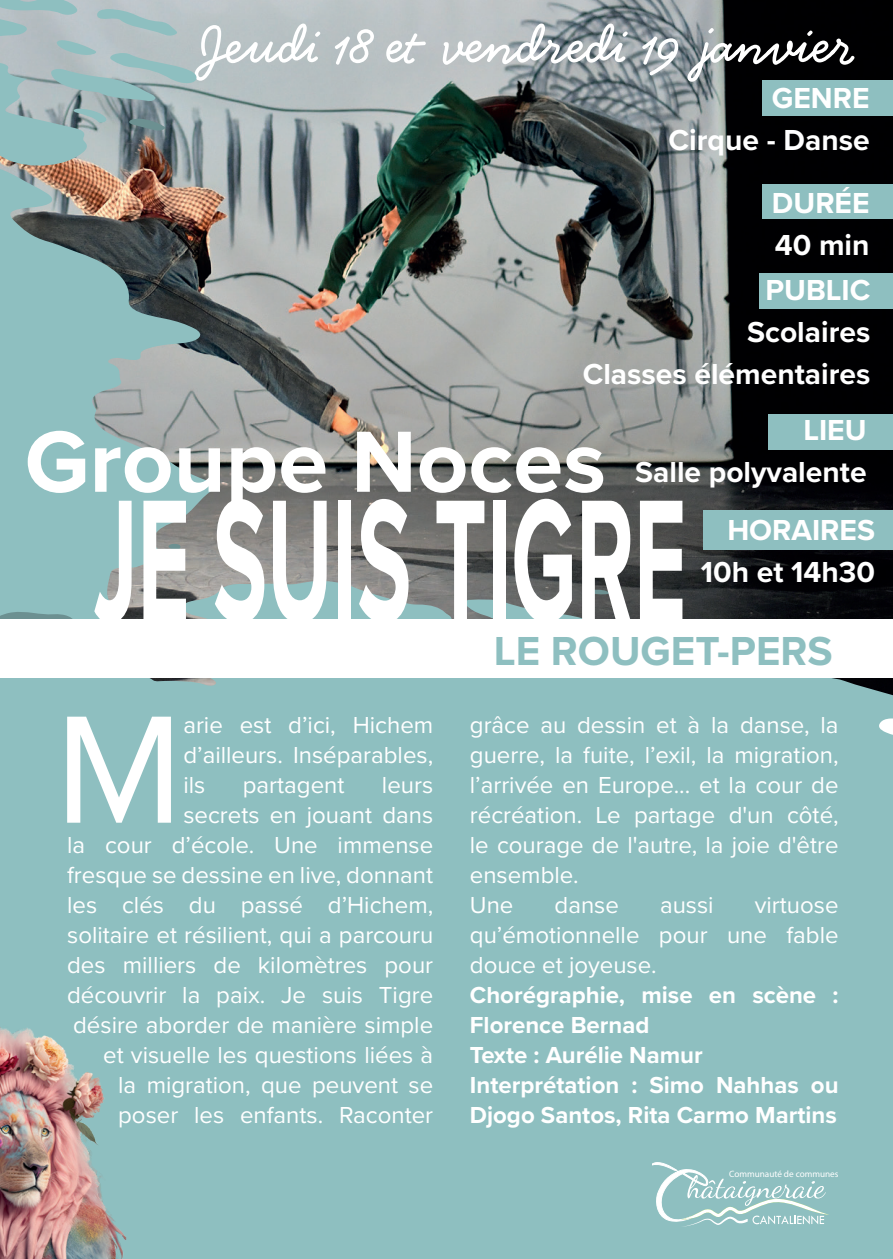
<style>
.page{position:relative;width:893px;height:1259px;background:#fff}
.page>*{position:absolute;margin:0;border:0;box-sizing:border-box;transform-origin:0 0}
.t1{font:700 180px "Proxima Nova";color:#fff;scale:.5 1}
.t2{font:159px "Proxima Nova";color:#fff}
.t3{font:700 90px "Proxima Nova";color:#fff}
.t4{font:700 60px "Handsome Pro";letter-spacing:.01em;color:#fff}
.t5{font:700 42px "Proxima Nova";color:#8ebfc0}
.t6{font:700 30px/42px "Proxima Nova";color:#fff;text-align:right}
.t7{font:24px/30px "Proxima Nova";color:#fff;text-align:justify}
.t8{font:700 24px/30px "Proxima Nova";color:#fff}
.t9{font:9.3px "Tw Cen";color:#fff}
</style>
<div class="page">
<img style="left:219px;top:0;width:674px;height:579px">
<div style="left:762px;top:81px;width:131px;height:35px;background:#8ebfc0"></div>
<div style="left:762px;top:185px;width:131px;height:34px;background:#8ebfc0"></div>
<div style="left:760px;top:273px;width:133px;height:35px;background:#8ebfc0"></div>
<div style="left:768px;top:414px;width:125px;height:35px;background:#8ebfc0"></div>
<div style="left:703px;top:510px;width:190px;height:40px;background:#8ebfc0"></div>
<svg style="left:0;top:0;width:219px;height:579px;background:#8ca3a2"></svg>
<svg style="left:51px;top:9px;width:146px;height:93px;background:#a8bec0"></svg>
<svg style="left:128px;top:119px;width:38px;height:12px"></svg>
<svg style="left:74px;top:109px;width:33px;height:14px"></svg>
<svg style="left:169px;top:544px;width:12px;height:5px"></svg>
<div style="left:0;top:579px;width:893px;height:680px;background:#8ebfc0"></div>
<svg style="left:0;top:611px;width:79px;height:9px"></svg>
<svg style="left:589px;top:589px;width:22px;height:6px"></svg>
<div style="left:0;top:620px;width:893px;height:58px;background:#fff"></div>
<svg style="left:652px;top:1159px;width:177px;height:68px;background:#a0c9c9"></svg>
<img style="left:0;top:1003px;width:147px;height:256px">
<h3 class="t4" style="left:202px;top:8px;width:654px">Jeudi 18 et vendredi 19 janvier</h3>
<p class="t6" style="left:669px;top:77px;width:202px">GENRE<br>Cirque - Danse</p>
<p class="t6" style="left:772px;top:181px;width:99px;text-align:left">DURÉE<br>40 min</p>
<p class="t6" style="left:583px;top:268px;width:289px">PUBLIC<br>Scolaires<br>Classes élémentaires</p>
<p class="t6" style="left:635px;top:408px;width:233px">LIEU<br>Salle polyvalente</p>
<p class="t6" style="left:701px;top:508px;width:176px">HORAIRES<br>10h et 14h30</p>
<h3 class="t3" style="left:25px;top:395px;width:583px">Groupe Noces</h3>
<h1 class="t1" style="left:94px;top:426px;width:1187px">JE SUIS TIGRE</h1>
<h3 class="t5" style="left:494px;top:619px;width:341px">LE ROUGET-PERS</h3>
<h2 class="t2" style="left:55px;top:651px;width:130px">M</h2>
<p class="t7" style="left:183px;top:708px;width:251px">arie est d’ici, Hichem d’ailleurs. Inséparables, ils</p>
<p class="t7" style="left:67px;top:768px;width:368px;text-align:right">leurs<br>secrets en jouant dans<br>la cour d’école. Une immense fresque se dessine en live, donnant les clés du passé d’Hichem, solitaire et résilient, qui a parcouru des milliers de kilomètres pour découvrir la paix. Je suis Tigre désire aborder de manière simple et visuelle les questions liées à<br>la migration, que peuvent se poser les enfants. Raconter</p>
<p class="t7" style="left:243px;top:768px;width:103px">partagent</p>
<p class="t7" style="left:470px;top:708px;width:370px;text-align:left">grâce au dessin et à la danse, la guerre, la fuite, l’exil, la migration, l’arrivée en Europe... et la cour de récréation. Le partage d'un côté, le courage de l'autre, la joie d'être ensemble.<br>Une</p>
<p class="t7" style="left:555px;top:888px;width:66px">danse</p>
<p class="t7" style="left:660px;top:888px;width:55px">aussi</p>
<p class="t7" style="left:470px;top:888px;width:370px;text-indent:285px">virtuose qu’émotionnelle pour une fable douce et joyeuse.</p>
<p class="t8" style="left:470px;top:979px;width:370px">Chorégraphie, mise en scène :<br>Florence Bernad<br>Texte : Aurélie Namur<br>Interprétation : Simo Nahhas ou<br>Djogo Santos, Rita Carmo Martins</p>
<p class="t9" style="left:729px;top:1167px;width:111px">Communauté de communes</p>
</div>
